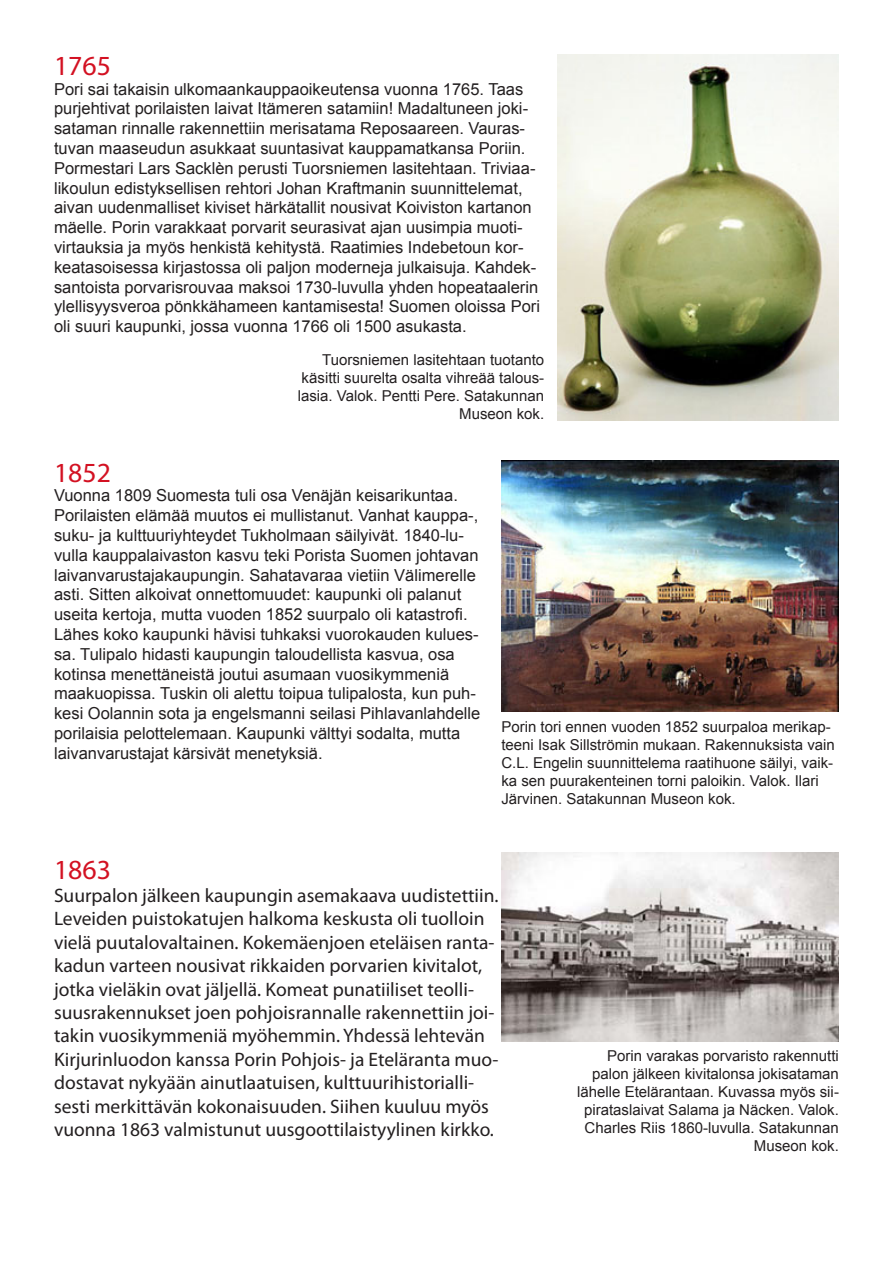
<style>
.page{position:relative;width:893px;height:1263px;background:#fff}
.page>*{position:absolute;margin:0;border:0;box-sizing:border-box;transform-origin:0 0}
.t1{font:27.75px "Myriad Pro";color:#d31122}
.t2{font:19.5px/23.4px "Myriad Pro";color:#231f20}
.t3{font:16.5px/19.8px "Arial";color:#231f20}
.t4{font:15px/18px "Arial";color:#231f20;text-align:right}
</style>
<div class="page">
<img style="left:558px;top:54px;width:281px;height:367px">
<img style="left:501px;top:461px;width:338px;height:250px">
<img style="left:501px;top:853px;width:338px;height:189px">
<h1 class="t1" style="left:54px;top:48px;width:58px">1765</h1>
<p class="t3" style="left:54px;top:79px;width:488px">Pori sai takaisin ulkomaankauppaoikeutensa vuonna 1765. Taas purjehtivat porilaisten laivat Itämeren satamiin! Madaltuneen joki&shy;sataman rinnalle rakennettiin merisatama Reposaareen. Vauras&shy;tuvan maaseudun asukkaat suuntasivat kauppamatkansa Poriin.<br>Pormestari Lars Sacklèn perusti Tuorsniemen lasitehtaan. Triviaa&shy;likoulun edistyksellisen rehtori Johan Kraftmanin suunnittelemat, aivan uudenmalliset kiviset härkätallit nousivat Koiviston kartanon mäelle. Porin varakkaat porvarit seurasivat ajan uusimpia muoti&shy;virtauksia ja myös henkistä kehitystä. Raatimies Indebetoun kor&shy;keatasoisessa kirjastossa oli paljon moderneja julkaisuja. Kahdek&shy;santoista porvarisrouvaa maksoi 1730-luvulla yhden hopeataalerin ylellisyysveroa pönkkähameen kantamisesta! Suomen oloissa Pori oli suuri kaupunki, jossa vuonna 1766 oli 1500 asukasta.</p>
<p class="t4" style="left:298px;top:351px;width:248px">Tuorsniemen lasitehtaan tuotanto käsitti suurelta osalta vihreää talous&shy;lasia. Valok. Pentti Pere. Satakunnan<br>Museon kok.</p>
<h1 class="t1" style="left:54px;top:455px;width:58px">1852</h1>
<p class="t3" style="left:54px;top:486px;width:428px">Vuonna 1809 Suomesta tuli osa Venäjän keisarikuntaa.<br>Porilaisten elämää muutos ei mullistanut. Vanhat kauppa-, suku- ja kulttuuriyhteydet Tukholmaan säilyivät. 1840-lu&shy;vulla kauppalaivaston kasvu teki Porista Suomen johtavan laivanvarustajakaupungin. Sahatavaraa vietiin Välimerelle asti. Sitten alkoivat onnettomuudet: kaupunki oli palanut useita kertoja, mutta vuoden 1852 suurpalo oli katastrofi.<br>Lähes koko kaupunki hävisi tuhkaksi vuorokauden kulues&shy;sa. Tulipalo hidasti kaupungin taloudellista kasvua, osa kotinsa menettäneistä joutui asumaan vuosikymmeniä maakuopissa. Tuskin oli alettu toipua tulipalosta, kun puh&shy;kesi Oolannin sota ja engelsmanni seilasi Pihlavanlahdelle porilaisia pelottelemaan. Kaupunki välttyi sodalta, mutta laivanvarustajat kärsivät menetyksiä.</p>
<p class="t4" style="left:501px;top:718px;width:335px;text-align:left">Porin tori ennen vuoden 1852 suurpaloa merikap&shy;teeni Isak Sillströmin mukaan. Rakennuksista vain C.L. Engelin suunnittelema raatihuone säilyi, vaik&shy;ka sen puurakenteinen torni paloikin. Valok. Ilari Järvinen. Satakunnan Museon kok.</p>
<h1 class="t1" style="left:54px;top:852px;width:58px">1863</h1>
<p class="t2" style="left:54px;top:883px;width:446px">Suurpalon jälkeen kaupungin asemakaava uudistettiin.<br>Leveiden puistokatujen halkoma keskusta oli tuolloin vielä puutalovaltainen. Kokemäenjoen eteläisen ranta&shy;kadun varteen nousivat rikkaiden porvarien kivitalot, jotka vieläkin ovat jäljellä. Komeat punatiiliset teolli&shy;suusrakennukset joen pohjoisrannalle rakennettiin joi&shy;takin vuosikymmeniä myöhemmin. Yhdessä lehtevän Kirjurinluodon kanssa Porin Pohjois- ja Eteläranta muo&shy;dostavat nykyään ainutlaatuisen, kulttuurihistorialli&shy;sesti merkittävän kokonaisuuden. Siihen kuuluu myös vuonna 1863 valmistunut uusgoottilaistyylinen kirkko.</p>
<p class="t4" style="left:577px;top:1047px;width:263px">Porin varakas porvaristo rakennutti palon jälkeen kivitalonsa jokisataman lähelle Etelärantaan. Kuvassa myös sii&shy;pirataslaivat Salama ja Näcken. Valok.<br>Charles Riis 1860-luvulla. Satakunnan Museon kok.</p>
</div>
